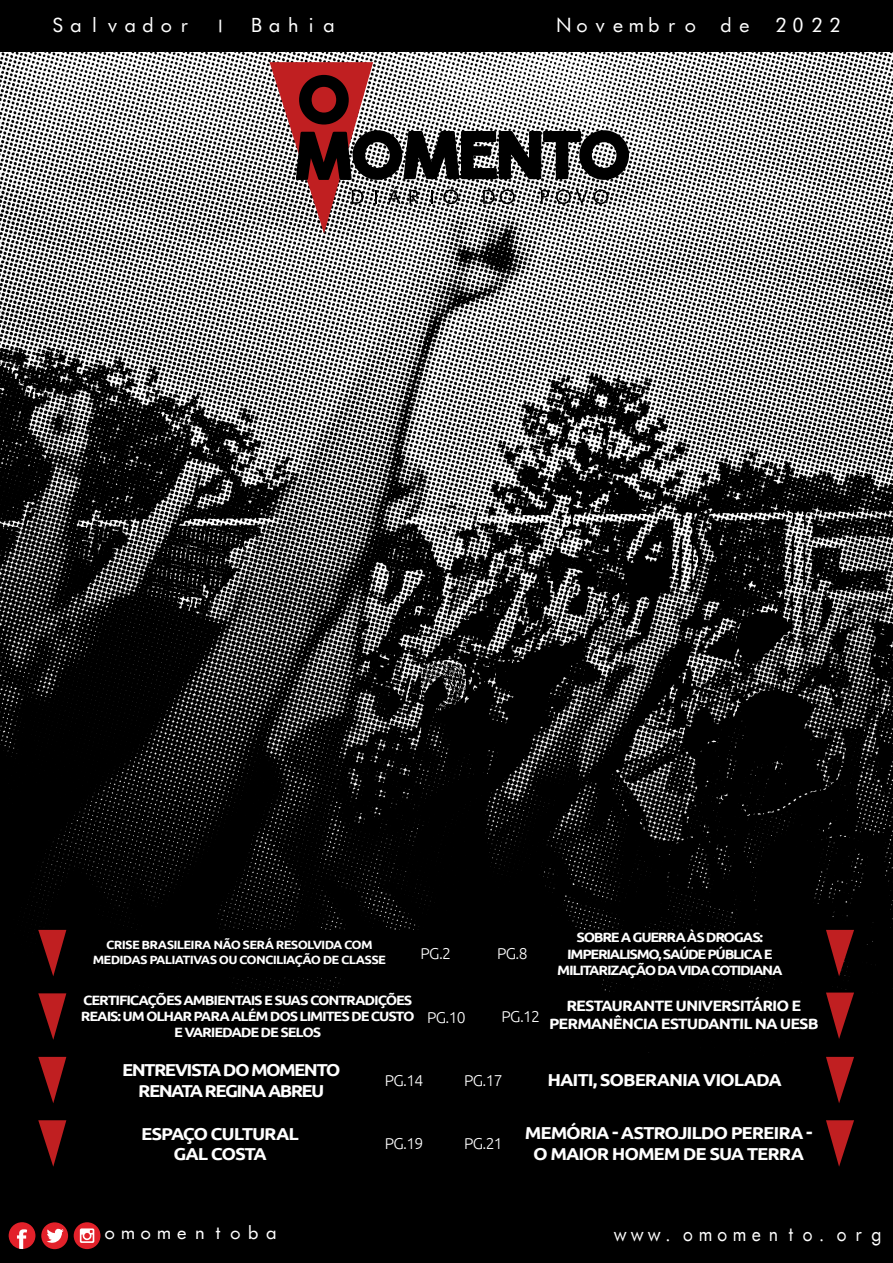
<style>
.page{position:relative;width:893px;height:1263px;background:#fff}
.page>*{position:absolute;margin:0;border:0;box-sizing:border-box;transform-origin:0 0}
.t1{font:19.5px "Futurist Fixed Width";color:#fff;scale:.88 1}
.t2{font:19.2px "Futurist Fixed Width";letter-spacing:-.06em;color:#fff}
.t3{font:17.85px "Futurist Fixed Width";color:#fff}
.t4{font:700 17.25px/20.7px "Ubuntu";color:#fff;text-align:center;scale:1.07 1}
.t5{font:300 15.75px "Ubuntu";letter-spacing:-.05em;color:#fff}
.t6{font:700 15px/18px "Ubuntu";color:#fff;text-align:center;scale:1.07 1}
.t7{font:700 13.5px/16.2px "Ubuntu";color:#fff;text-align:center;scale:1.07 1}
.t8{font:700 12px/14.4px "Ubuntu";color:#fff;text-align:center;scale:1.07 1}
</style>
<div class="page">
<img style="left:0;top:52px;width:893px;height:1157px">
<div style="left:0;top:0;width:893px;height:52px;background:#000"></div>
<div style="left:0;top:1209px;width:893px;height:54px;background:#000"></div>
<svg style="left:270px;top:62px;width:359px;height:172px"></svg>
<div style="left:53px;top:930px;width:410px;height:46px;background:#000"></div>
<svg style="left:38px;top:930px;width:28px;height:46px"></svg>
<div style="left:485px;top:930px;width:354px;height:46px;background:#000"></div>
<svg style="left:826px;top:930px;width:28px;height:46px"></svg>
<div style="left:494px;top:992px;width:345px;height:47px;background:#000"></div>
<svg style="left:826px;top:992px;width:28px;height:47px"></svg>
<div style="left:457px;top:1057px;width:382px;height:46px;background:#000"></div>
<svg style="left:826px;top:1057px;width:28px;height:46px"></svg>
<div style="left:457px;top:1120px;width:382px;height:47px;background:#000"></div>
<svg style="left:826px;top:1120px;width:28px;height:47px"></svg>
<div style="left:53px;top:992px;width:420px;height:49px;background:#000"></div>
<svg style="left:38px;top:993px;width:28px;height:47px"></svg>
<div style="left:53px;top:1057px;width:378px;height:46px;background:#000"></div>
<svg style="left:38px;top:1057px;width:28px;height:46px"></svg>
<div style="left:53px;top:1120px;width:378px;height:47px;background:#000"></div>
<svg style="left:38px;top:1120px;width:28px;height:47px"></svg>
<svg style="left:9px;top:1222px;width:26px;height:27px"></svg>
<div style="left:41px;top:1222px;width:27px;height:27px;background:#e2212a;border-radius:50%"></div>
<svg style="left:47px;top:1228px;width:17px;height:15px"></svg>
<div style="left:74px;top:1222px;width:26px;height:27px;background:#e2212a;border-radius:50%"></div>
<svg style="left:80px;top:1228px;width:14px;height:15px"></svg>
<h2 class="t2" style="left:49px;top:13px;width:292px">Salvador | Bahia</h2>
<h2 class="t2" style="left:554px;top:13px;width:292px">Novembro de 2022</h2>
<p class="t8" style="left:93px;top:938px;width:276px">CRISE BRASILEIRA NÃO SERÁ RESOLVIDA COM<br>MEDIDAS PALIATIVAS OU CONCILIAÇÃO DE CLASSE</p>
<p class="t5" style="left:421px;top:944px;width:32px">PG.2</p>
<p class="t7" style="left:81px;top:991px;width:313px">CERTIFICAÇÕES AMBIENTAIS E SUAS CONTRADIÇÕES<br>REAIS: UM OLHAR PARA ALÉM DOS LIMITES DE CUSTO<br>E VARIEDADE DE SELOS</p>
<p class="t5" style="left:427px;top:1007px;width:40px">PG.10</p>
<p class="t5" style="left:497px;top:944px;width:32px">PG.8</p>
<p class="t5" style="left:502px;top:1007px;width:40px">PG.12</p>
<p class="t7" style="left:557px;top:929px;width:212px">SOBRE A GUERRA ÀS DROGAS:<br>IMPERIALISMO, SAÚDE PÚBLICA E<br>MILITARIZAÇÃO DA VIDA COTIDIANA</p>
<p class="t6" style="left:549px;top:996px;width:254px">RESTAURANTE UNIVERSITÁRIO E<br>PERMANÊNCIA ESTUDANTIL NA UESB</p>
<p class="t4" style="left:122px;top:1059px;width:206px">ENTREVISTA DO MOMENTO<br>RENATA REGINA ABREU</p>
<p class="t5" style="left:385px;top:1071px;width:40px">PG.14</p>
<p class="t4" style="left:141px;top:1123px;width:149px">ESPAÇO CULTURAL<br>GAL COSTA</p>
<p class="t5" style="left:385px;top:1134px;width:40px">PG.19</p>
<p class="t5" style="left:464px;top:1071px;width:40px">PG.17</p>
<p class="t4" style="left:547px;top:1069px;width:221px">HAITI, SOBERANIA VIOLADA</p>
<p class="t4" style="left:525px;top:1122px;width:271px">MEMÓRIA - ASTROJILDO PEREIRA -<br>O MAIOR HOMEM DE SUA TERRA</p>
<p class="t5" style="left:464px;top:1134px;width:40px">PG.21</p>
<h3 class="t3" style="left:101px;top:1221px;width:181px">omomentoba</h3>
<h1 class="t1" style="left:611px;top:1221px;width:312px">www.omomento.org</h1>
</div>
